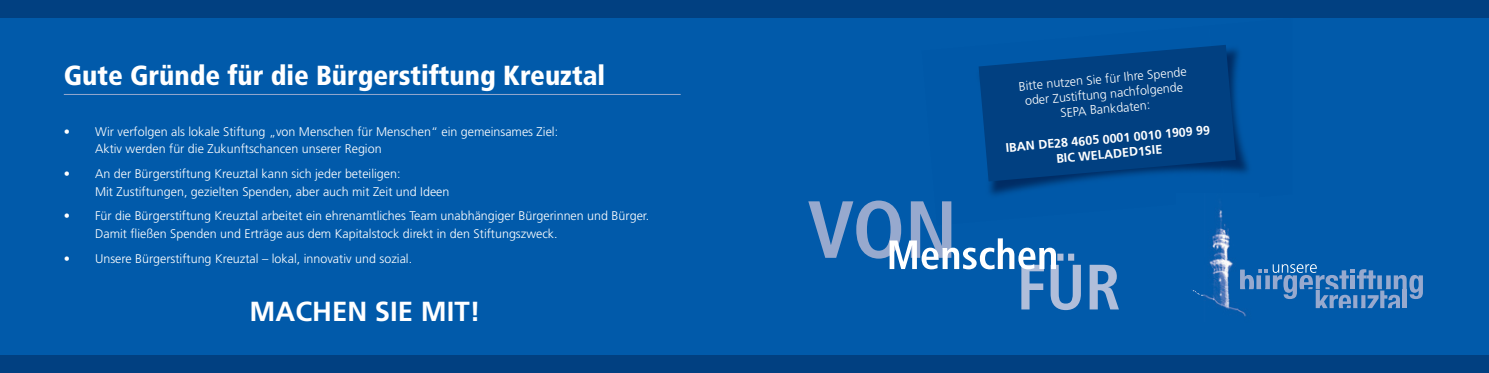
<style>
.page{position:relative;width:1489px;height:373px;background:#fff}
.page>*{position:absolute;margin:0;border:0;box-sizing:border-box;transform-origin:0 0}
.t1{font:900 condensed 27.5px "Frutiger";color:#fff}
.t2{font:700 27.5px "Frutiger";color:#fff}
.t3{font:300 12.5px/17.5px "Frutiger";color:#fff}
.t4{font:700 12.5px/15px "Frutiger";color:#fff;text-align:center}
</style>
<div class="page">
<div style="left:0;top:0;width:1488px;height:372px;background:#015aaa"></div>
<img style="left:988px;top:181px;width:94px;height:15px">
<img style="left:1235px;top:48px;width:14px;height:126px">
<svg style="left:978px;top:45px;width:257px;height:136px;background:#004285"></svg>
<hr style="left:64px;top:94px;width:616px;height:1px;background:#97a9ce">
<div style="left:0;top:354px;width:1488px;height:18px;background:#014081"></div>
<div style="left:0;top:0;width:1488px;height:18px;background:#014081"></div>
<img style="left:1191px;top:209px;width:55px;height:108px">
<svg style="left:1239px;top:263px;width:183px;height:44px"></svg>
<svg style="left:808px;top:200px;width:310px;height:109px"></svg>
<h1 class="t1" style="left:64px;top:58px;width:543px">Gute Gründe für die Bürgerstiftung Kreuztal</h1>
<p class="t3" style="left:95px;top:122px;width:464px;text-indent:-31px">• Wir verfolgen als lokale Stiftung „von Menschen für Menschen“ ein gemeinsames Ziel:<br>Aktiv werden für die Zukunftschancen unserer Region</p>
<p class="t3" style="left:95px;top:165px;width:356px;text-indent:-31px">• An der Bürgerstiftung Kreuztal kann sich jeder beteiligen:<br>Mit Zustiftungen, gezielten Spenden, aber auch mit Zeit und Ideen</p>
<p class="t3" style="left:95px;top:207px;width:556px;text-indent:-31px">• Für die Bürgerstiftung Kreuztal arbeitet ein ehrenamtliches Team unabhängiger Bürgerinnen und Bürger.<br>Damit fließen Spenden und Erträge aus dem Kapitalstock direkt in den Stiftungszweck.</p>
<p class="t3" style="left:64px;top:249px;width:350px">• Unsere Bürgerstiftung Kreuztal – lokal, innovativ und sozial.</p>
<h1 class="t2" style="left:249px;top:294px;width:232px">MACHEN SIE MIT!</h1>
<p class="t3" style="left:1018px;top:79px;width:170px;line-height:15px;text-align:center;rotate:-5deg">Bitte nutzen Sie für Ihre Spende oder Zustiftung nachfolgende<br>SEPA Bankdaten:</p>
<p class="t4" style="left:1005px;top:140px;width:206px;rotate:-5deg">IBAN DE28 4605 0001 0010 1909 99<br>BIC WELADED1SIE</p>
</div>
